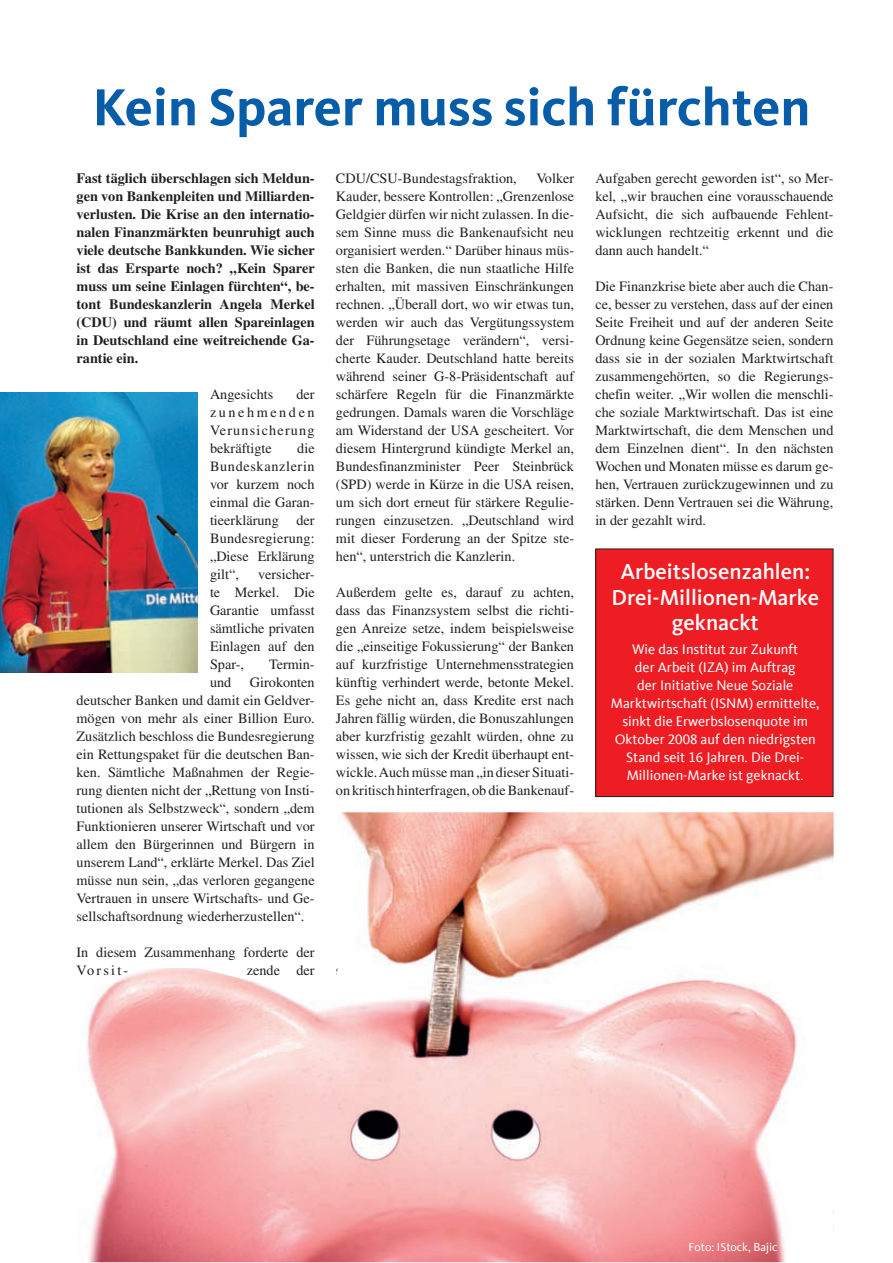
<style>
.page{position:relative;width:893px;height:1263px;background:#fff}
.page>*{position:absolute;margin:0;border:0;box-sizing:border-box;transform-origin:0 0}
.t1{font:700 54px "CDU Kievit Tab";color:#085da9}
.t2{font:500 22.5px/25.5px "CDU Kievit";color:#fff;text-align:center}
.t3{font:14.25px/18px "Times LT Std";color:#231f20;text-align:justify}
.t4{font:700 14.25px/18px "Times LT Std";color:#231f20;text-align:justify}
.t5{font:14.25px/18px "CDU Kievit Tab";color:#fff;text-align:center}
.t6{font:12px "CDU Kievit Tab";color:#fff}
.s1{font-family:"Times LT Std"}
</style>
<div class="page">
<img style="left:87px;top:812px;width:747px;height:450px">
<img style="left:0;top:393px;width:197px;height:280px">
<div style="left:596px;top:549px;width:237px;height:247px;background:#ee1d23"></div>
<div style="left:595px;top:549px;width:238px;height:248px;border:1px solid #231f20"></div>
<h1 class="t1" style="left:93px;top:76px;width:719px">Kein Sparer muss sich fürchten</h1>
<p class="t4" style="left:77px;top:169px;width:240px">Fast täglich überschlagen sich Meldun&shy;gen von Bankenpleiten und Milliarden&shy;verlusten. Die Krise an den internatio&shy;nalen Finanzmärkten beunruhigt auch viele deutsche Bankkunden. Wie sicher ist das Ersparte noch? „Kein Sparer muss um seine Einlagen fürchten“, be&shy;tont Bundeskanzlerin Angela Merkel (CDU) und räumt allen Spareinlagen in Deutschland eine weitreichende Ga&shy;rantie ein.</p>
<p class="t3" style="left:210px;top:385px;width:65px">Angesichts</p>
<p class="t3" style="left:210px;top:385px;width:106px;text-indent:86px">der zunehmenden Verunsicherung bekräftigte</p>
<p class="t3" style="left:210px;top:439px;width:106px;text-indent:87px">die Bundeskanzlerin vor kurzem noch einmal die Garan&shy;tieerklärung der Bundesregierung: „Diese Erklärung gilt“,</p>
<p class="t3" style="left:210px;top:565px;width:106px;text-indent:48px">versicher&shy;te Merkel. Die Garantie umfasst sämtliche privaten Einlagen auf den Spar-,</p>
<p class="t3" style="left:269px;top:655px;width:47px">Termin-</p>
<p class="t3" style="left:77px;top:673px;width:240px;text-indent:173px">Girokonten deutscher Banken und damit ein Geldver&shy;mögen von mehr als einer Billion Euro.<br>Zusätzlich beschloss die Bundesregierung ein Rettungspaket für die deutschen Ban&shy;ken. Sämtliche Maßnahmen der Regie&shy;rung dienten nicht der „Rettung von Insti&shy;tutionen als Selbstzweck“, sondern „dem Funktionieren unserer Wirtschaft und vor allem den Bürgerinnen und Bürgern in unserem Land“, erklärte Merkel. Das Ziel müsse nun sein, „das verloren gegangene Vertrauen in unsere Wirtschafts- und Ge&shy;sellschaftsordnung wiederherzustellen“.</p>
<p class="t3" style="left:77px;top:943px;width:240px">In diesem Zusammenhang forderte der<br>Vor-sit-</p>
<p class="t3" style="left:210px;top:673px;width:23px">und</p>
<p class="t3" style="left:247px;top:961px;width:69px">zende der</p>
<p class="t3" style="left:336px;top:169px;width:240px;text-indent:201px">Volker Kauder, bessere Kontrollen: „Grenzenlose Geldgier dürfen wir nicht zulassen. In die&shy;sem Sinne muss die Bankenaufsicht neu organisiert werden.“ Darüber hinaus müs&shy;sten die Banken, die nun staatliche Hilfe erhalten, mit massiven Einschränkungen rechnen. „Überall dort, wo wir etwas tun, werden wir auch das Vergütungssystem der Führungsetage verändern“, versi&shy;cherte Kauder. Deutschland hatte bereits während seiner G-8-Präsidentschaft auf schärfere Regeln für die Finanzmärkte gedrungen. Damals waren die Vorschläge am Widerstand der USA gescheitert. Vor diesem Hintergrund kündigte Merkel an, Bundesfinanzminister Peer Steinbrück (SPD) werde in Kürze in die USA reisen, um sich dort erneut für stärkere Regulie&shy;rungen einzusetzen. „Deutschland wird mit dieser Forderung an der Spitze ste&shy;hen“, unterstrich die Kanzlerin.</p>
<p class="t3" style="left:336px;top:583px;width:240px">Außerdem gelte es, darauf zu achten, dass das Finanzsystem selbst die richti&shy;gen Anreize setze, indem beispielsweise die „einseitige Fokussierung“ der Banken auf kurzfristige Unternehmensstrategien künftig verhindert werde, betonte Mekel.<br>Es gehe nicht an, dass Kredite erst nach Jahren fällig würden, die Bonuszahlungen aber kurzfristig gezahlt würden, ohne zu wissen, wie sich der Kredit überhaupt ent&shy;wickle. Auch müsse man „in dieser Situati&shy;on kritisch hinterfragen, ob die Bankenauf-</p>
<p class="t3" style="left:336px;top:169px;width:182px">CDU/CSU-Bundestagsfraktion,</p>
<p class="t3" style="left:595px;top:169px;width:240px">Aufgaben gerecht geworden ist“, so Mer&shy;kel, „wir brauchen eine vorausschauende Aufsicht, die sich aufbauende Fehlent&shy;wicklungen rechtzeitig erkennt und die dann auch handelt.“</p>
<p class="t3" style="left:595px;top:277px;width:240px">Die Finanzkrise biete aber auch die Chan&shy;ce, besser zu verstehen, dass auf der einen Seite Freiheit und auf der anderen Seite Ordnung keine Gegensätze seien, sondern dass sie in der sozialen Marktwirtschaft zusammengehörten, so die Regierungs&shy;chefin weiter. „Wir wollen die menschli&shy;che soziale Marktwirtschaft. Das ist eine Marktwirtschaft, die dem Menschen und dem Einzelnen dient“. In den nächsten Wochen und Monaten müsse es darum ge&shy;hen, Vertrauen zurückzugewinnen und zu stärken. Denn Vertrauen sei die Währung, in der gezahlt wird.</p>
<h2 class="t2" style="left:611px;top:559px;width:209px">Arbeitslosenzahlen:<br>Drei-Millionen-Marke geknackt</h2>
<p class="t5" style="left:611px;top:641px;width:210px">Wie das Institut zur Zukunft<br>der Arbeit (IZA) im Auftrag<br>der Initiative Neue Soziale<br>Marktwirtschaft (ISNM) ermittelte, sinkt die Erwerbslosenquote im<br>Oktober 2008 auf den niedrigsten<br>Stand seit 16 Jahren. Die Drei-<br>Millionen-Marke ist geknackt<span class="s1">.</span></p>
<p class="t6" style="left:689px;top:1241px;width:90px">Foto: IStock, Bajic</p>
</div>
